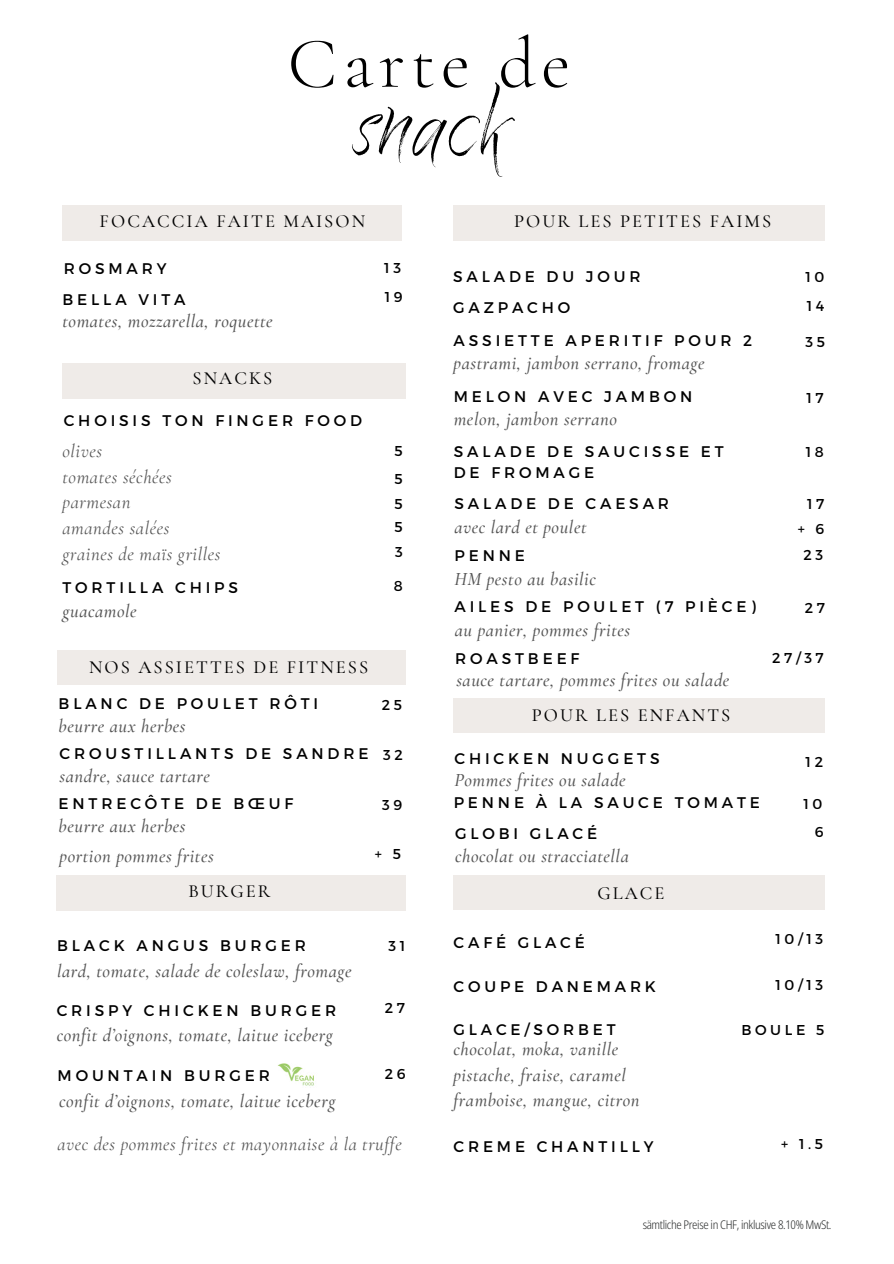
<style>
.page{position:relative;width:894px;height:1264px;background:#fff}
.page>*{position:absolute;margin:0;border:0;box-sizing:border-box;transform-origin:0 0}
.t1{font:72.75px "Quick Snack";color:#000}
.t2{font:300 72.3px "Cormorant Garamond";letter-spacing:.08em;color:#000}
.t3{font:italic 18.75px/25.7px "Cormorant Garamond";letter-spacing:.03em;color:#545454}
.t4{font:italic 500 18.6px/25.3px "Cormorant Garamond";letter-spacing:.03em;color:#545454}
.t5{font:italic 18.6px "Cormorant Garamond";letter-spacing:.03em;color:#545454}
.t6{font:500 18.45px "Cormorant Garamond";letter-spacing:.11em;color:#000}
.t7{font:15.45px/20.5px "Montserrat";letter-spacing:.25em;color:#000}
.t8{font:15.3px "Montserrat";letter-spacing:.25em;color:#000}
.t9{font:14.25px/24.2px "Montserrat";letter-spacing:.25em;color:#000}
.t10{font:300 condensed 12px "Noto Sans";letter-spacing:-.03em;color:#323434}
</style>
<div class="page">
<div style="left:62px;top:205px;width:340px;height:35px;background:#efebe8"></div>
<img style="left:277px;top:1063px;width:37px;height:23px">
<div style="left:453px;top:698px;width:371px;height:34px;background:#efebe8"></div>
<div style="left:62px;top:363px;width:344px;height:35px;background:#efebe8"></div>
<div style="left:57px;top:875px;width:349px;height:35px;background:#efebe8"></div>
<div style="left:57px;top:650px;width:349px;height:34px;background:#efebe8"></div>
<div style="left:453px;top:875px;width:371px;height:34px;background:#efebe8"></div>
<div style="left:453px;top:205px;width:371px;height:35px;background:#efebe8"></div>
<h2 class="t2" style="left:287px;top:20px;width:284px">Carte de</h2>
<h1 class="t1" style="left:352px;top:87px;width:159px">snack</h1>
<p class="t6" style="left:100px;top:209px;width:267px">FOCACCIA FAITE MAISON</p>
<p class="t7" style="left:64px;top:258px;width:104px">ROSMARY</p>
<p class="t9" style="left:384px;top:256px;width:18px">1 3</p>
<p class="t7" style="left:62px;top:289px;width:124px">BELLA VITA</p>
<p class="t4" style="left:62px;top:309px;width:212px">tomates, mozzarella, roquette</p>
<p class="t9" style="left:384px;top:285px;width:19px">19</p>
<p class="t6" style="left:192px;top:367px;width:81px">SNACKS</p>
<p class="t7" style="left:64px;top:410px;width:300px">CHOISIS TON FINGER FOOD</p>
<p class="t3" style="left:62px;top:438px;width:159px">olives<br>tomates séchées parmesan<br>amandes salées graines de maïs grilles</p>
<p class="t7" style="left:62px;top:577px;width:177px">TORTILLA CHIPS</p>
<p class="t4" style="left:62px;top:598px;width:76px">guacamole</p>
<p class="t9" style="left:394px;top:437px;width:10px;line-height:28px">5<br>5</p>
<p class="t9" style="left:394px;top:491px;width:10px;text-align:justify">5<br>5<br>3</p>
<p class="t9" style="left:393px;top:574px;width:10px">8</p>
<p class="t6" style="left:514px;top:210px;width:258px">POUR LES PETITES FAIMS</p>
<p class="t7" style="left:453px;top:261px;width:189px;line-height:31.2px">SALADE DU JOUR<br>GAZPACHO</p>
<p class="t7" style="left:453px;top:330px;width:300px">ASSIETTE APERITIF POUR 2</p>
<p class="t4" style="left:453px;top:350px;width:252px">pastrami, jambon serrano, fromage</p>
<p class="t7" style="left:453px;top:386px;width:240px">MELON AVEC JAMBON</p>
<p class="t4" style="left:453px;top:407px;width:165px">melon, jambon serrano</p>
<p class="t7" style="left:453px;top:441px;width:271px">SALADE DE SAUCISSE ET<br>DE FROMAGE</p>
<p class="t7" style="left:454px;top:493px;width:216px">SALADE DE CAESAR</p>
<p class="t4" style="left:454px;top:514px;width:134px">avec lard et poulet</p>
<p class="t7" style="left:454px;top:545px;width:72px">PENNE</p>
<p class="t4" style="left:454px;top:566px;width:143px">HM pesto au basilic</p>
<p class="t7" style="left:454px;top:596px;width:302px">AILES DE POULET (7 PIÈCE)</p>
<p class="t4" style="left:454px;top:617px;width:177px">au panier, pommes frites</p>
<p class="t9" style="left:805px;top:265px;width:20px">10</p>
<p class="t9" style="left:806px;top:293px;width:19px">14</p>
<p class="t9" style="left:805px;top:329px;width:21px">35</p>
<p class="t9" style="left:806px;top:385px;width:19px">17</p>
<p class="t9" style="left:805px;top:440px;width:20px">18</p>
<p class="t9" style="left:797px;top:490px;width:28px;line-height:25.7px;text-align:right">17 + 6<br>23</p>
<p class="t9" style="left:804px;top:595px;width:22px">27</p>
<p class="t6" style="left:89px;top:656px;width:281px">NOS ASSIETTES DE FITNESS</p>
<p class="t7" style="left:59px;top:693px;width:261px">BLANC DE POULET RÔTI</p>
<p class="t4" style="left:59px;top:713px;width:128px">beurre aux herbes</p>
<p class="t7" style="left:60px;top:743px;width:310px">CROUSTILLANTS DE SANDRE</p>
<p class="t4" style="left:60px;top:763px;width:152px">sandre, sauce tartare</p>
<p class="t9" style="left:381px;top:693px;width:22px">25</p>
<p class="t9" style="left:383px;top:743px;width:21px">32</p>
<p class="t7" style="left:59px;top:793px;width:236px">ENTRECÔTE DE BŒUF</p>
<p class="t4" style="left:59px;top:813px;width:128px">beurre aux herbes</p>
<p class="t4" style="left:60px;top:843px;width:156px">portion pommes frites</p>
<p class="t6" style="left:188px;top:879px;width:83px">BURGER</p>
<p class="t7" style="left:57px;top:935px;width:250px">BLACK ANGUS BURGER</p>
<p class="t4" style="left:57px;top:958px;width:296px">lard, tomate, salade de coleslaw, fromage</p>
<p class="t7" style="left:57px;top:999px;width:281px">CRISPY CHICKEN BURGER</p>
<p class="t4" style="left:57px;top:1022px;width:278px">confit d’oignons, tomate, laitue iceberg</p>
<p class="t9" style="left:382px;top:792px;width:22px">39</p>
<p class="t9" style="left:375px;top:842px;width:28px">+ 5</p>
<p class="t9" style="left:388px;top:934px;width:18px">31</p>
<p class="t9" style="left:385px;top:995px;width:22px">2 7</p>
<p class="t7" style="left:58px;top:1065px;width:214px">MOUNTAIN BURGER</p>
<p class="t9" style="left:384px;top:1061px;width:22px">2 6</p>
<p class="t4" style="left:59px;top:1087px;width:278px">confit d’oignons, tomate, laitue iceberg</p>
<p class="t5" style="left:58px;top:1133px;width:345px">avec des pommes frites et mayonnaise à la truffe</p>
<p class="t7" style="left:455px;top:647px;width:126px">ROASTBEEF</p>
<p class="t4" style="left:456px;top:668px;width:274px">sauce tartare, pommes frites ou salade</p>
<p class="t6" style="left:531px;top:704px;width:200px">POUR LES ENFANTS</p>
<p class="t7" style="left:454px;top:748px;width:207px">CHICKEN NUGGETS</p>
<p class="t4" style="left:454px;top:767px;width:173px">Pommes frites ou salade</p>
<p class="t7" style="left:453px;top:792px;width:307px">PENNE À LA SAUCE TOMATE</p>
<p class="t9" style="left:772px;top:645px;width:53px">27/37</p>
<p class="t9" style="left:805px;top:750px;width:19px">12</p>
<p class="t9" style="left:803px;top:791px;width:20px">10</p>
<p class="t7" style="left:455px;top:822px;width:144px">GLOBI GLACÉ</p>
<p class="t9" style="left:814px;top:820px;width:10px">6</p>
<p class="t4" style="left:455px;top:843px;width:175px">chocolat ou stracciatella</p>
<p class="t6" style="left:597px;top:882px;width:68px">GLACE</p>
<p class="t8" style="left:453px;top:933px;width:133px">CAFÉ GLACÉ</p>
<p class="t9" style="left:775px;top:926px;width:49px">10/13</p>
<p class="t8" style="left:453px;top:976px;width:204px">COUPE DANEMARK</p>
<p class="t8" style="left:453px;top:1020px;width:163px">GLACE/SORBET</p>
<p class="t9" style="left:741px;top:1017px;width:84px">BOULE 5</p>
<p class="t4" style="left:453px;top:1036px;width:188px">chocolat, moka, vanille pistache, fraise, caramel framboise, mangue, citron</p>
<p class="t8" style="left:453px;top:1137px;width:201px">CREME CHANTILLY</p>
<p class="t9" style="left:781px;top:1132px;width:43px">+ 1.5</p>
<p class="t9" style="left:775px;top:972px;width:49px">10/13</p>
<p class="t10" style="left:642px;top:1216px;width:190px">sämtliche Preise in CHF, inklusive 8.10% MwSt.</p>
</div>
